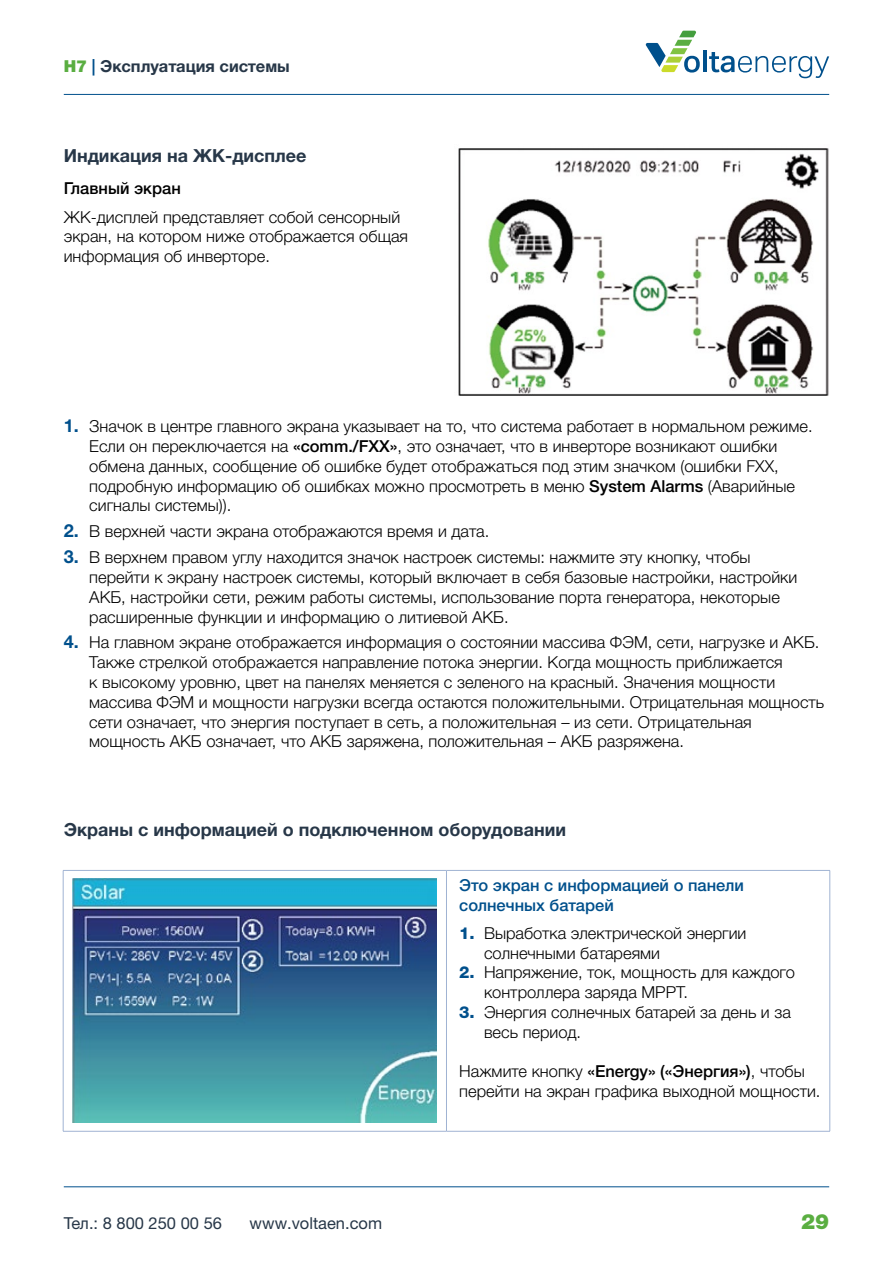
<style>
.page{position:relative;width:893px;height:1263px;background:#fff}
.page>*{position:absolute;margin:0;border:0;box-sizing:border-box;transform-origin:0 0}
.t1{font:900 21px "Helvetica Neue LTW1 G";color:#5aae41}
.t2{font:700 18px "Helvetica Neue LTW1 G";color:#273748}
.t3{font:300 16.5px/19.8px "Helvetica Neue LTW1 G";color:#000}
.t4{font:500 16.5px/19.8px "Helvetica Neue LTW1 G";color:#00508c}
.t5{font:16.5px "Helvetica Neue LTW1 G";color:#273748}
.t6{font:700 16.5px "Helvetica Neue LTW1 G";color:#273748}
.t7{font:500 16.5px "Helvetica Neue LTW1 G";color:#000}
.s1{font-weight:900;color:#5aae41}
.s2{color:#00508c}
.s3{font-weight:700;font-size:18px;color:#00508c}
.s4{font-weight:500}
.s5{font-weight:800;color:#00508c}
</style>
<div class="page">
<hr style="left:64px;top:94px;width:765px;height:1px;background:#00508c">
<hr style="left:64px;top:1186px;width:765px;height:1px;background:#00508c">
<svg style="left:646px;top:31px;width:54px;height:42px"></svg>
<hr style="left:703px;top:50px;width:4px;height:22px;background:#00508c">
<svg style="left:709px;top:52px;width:120px;height:26px"></svg>
<img style="left:458px;top:148px;width:371px;height:248px">
<hr style="left:63px;top:870px;width:383px;height:1px;background:#a0b3d3">
<hr style="left:63px;top:871px;width:1px;height:260px;background:#a0b3d3">
<hr style="left:446px;top:870px;width:384px;height:1px;background:#a0b3d3">
<hr style="left:446px;top:871px;width:1px;height:260px;background:#a0b3d3">
<hr style="left:829px;top:871px;width:1px;height:260px;background:#a0b3d3">
<hr style="left:63px;top:1131px;width:383px;height:1px;background:#a0b3d3">
<hr style="left:446px;top:1131px;width:384px;height:1px;background:#a0b3d3">
<img style="left:73px;top:879px;width:364px;height:243px">
<p class="t6" style="left:64px;top:56px;width:228px"><span class="s1">H7</span> <span class="s2">|</span> Эксплуатация системы</p>
<p class="t2" style="left:64px;top:144px;width:244px">Индикация на ЖК-дисплее</p>
<p class="t7" style="left:64px;top:178px;width:119px">Главный экран</p>
<p class="t3" style="left:64px;top:207px;width:346px">ЖК-дисплей представляет собой сенсорный экран, на котором ниже отображается общая информация об инверторе.</p>
<p class="t3" style="left:89px;top:416px;width:725px;text-indent:-26px"><span class="s3">1.</span> Значок в центре главного экрана указывает на то, что система работает в нормальном режиме.<br>Если он переключается на <span class="s4">«comm./FXX»</span>, это означает, что в инверторе возникают ошибки обмена данных, сообщение об ошибке будет отображаться под этим значком (ошибки FXX, подробную информацию об ошибках можно просмотреть в меню <span class="s4">System Alarms</span> (Аварийные сигналы системы)).</p>
<p class="t3" style="left:64px;top:521px;width:427px"><span class="s3">2.</span> В верхней части экрана отображаются время и дата.</p>
<p class="t3" style="left:89px;top:547px;width:709px;text-indent:-26px"><span class="s3">3.</span> В верхнем правом углу находится значок настроек системы: нажмите эту кнопку, чтобы перейти к экрану настроек системы, который включает в себя базовые настройки, настройки АКБ, настройки сети, режим работы системы, использование порта генератора, некоторые расширенные функции и информацию о литиевой АКБ.</p>
<p class="t3" style="left:89px;top:633px;width:736px;text-indent:-26px"><span class="s3">4.</span> На главном экране отображается информация о состоянии массива ФЭМ, сети, нагрузке и АКБ.<br>Также стрелкой отображается направление потока энергии. Когда мощность приближается<br>к высокому уровню, цвет на панелях меняется с зеленого на красный. Значения мощности массива ФЭМ и мощности нагрузки всегда остаются положительными. Отрицательная мощность сети означает, что энергия поступает в сеть, а положительная – из сети. Отрицательная мощность АКБ означает, что АКБ заряжена, положительная – АКБ разряжена.</p>
<p class="t2" style="left:64px;top:819px;width:504px">Экраны с информацией о подключенном оборудовании</p>
<p class="t4" style="left:459px;top:875px;width:286px">Это экран с информацией о панели солнечных батарей</p>
<p class="t3" style="left:484px;top:923px;width:264px;text-indent:-25px"><span class="s5">1.</span> Выработка электрической энергии солнечными батареями</p>
<p class="t3" style="left:484px;top:962px;width:312px;text-indent:-25px"><span class="s5">2.</span> Напряжение, ток, мощность для каждого контроллера заряда МРРТ.</p>
<p class="t3" style="left:484px;top:1002px;width:308px;text-indent:-25px"><span class="s5">3.</span> Энергия солнечных батарей за день и за весь период.</p>
<p class="t3" style="left:459px;top:1061px;width:363px">Нажмите кнопку <span class="s4">«Energy» («Энергия»)</span>, чтобы перейти на экран графика выходной мощности.</p>
<p class="t5" style="left:64px;top:1213px;width:160px">Тел.: 8 800 250 00 56</p>
<p class="t5" style="left:250px;top:1213px;width:134px">www.voltaen.com</p>
<p class="t1" style="left:801px;top:1209px;width:30px">29</p>
</div>
